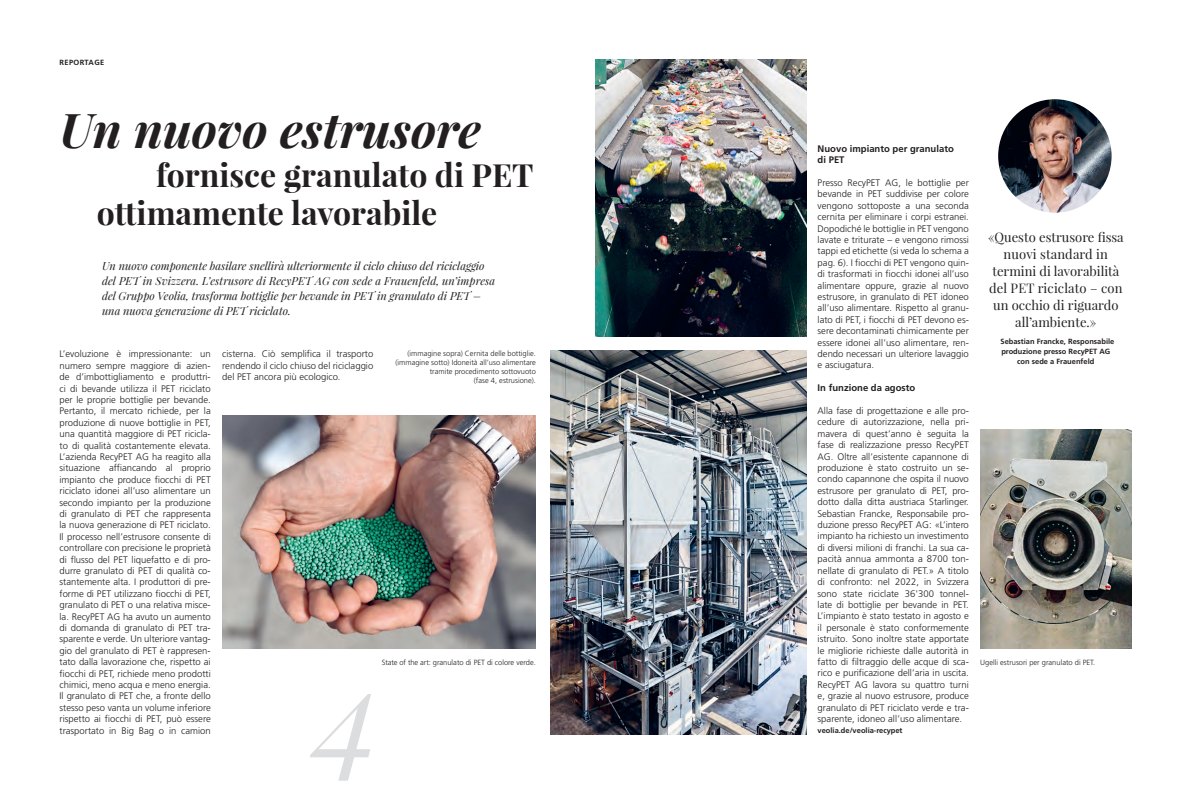
<style>
.page{position:relative;width:1191px;height:794px;background:#fff}
.page>*{position:absolute;margin:0;border:0;box-sizing:border-box;transform-origin:0 0}
.t1{font:italic 120px "Playfair Display";color:#dcdddf}
.t2{font:italic 700 48px "Playfair Display";color:#231f20}
.t3{font:700 32px/38.4px "Playfair Display";color:#231f20}
.t4{font:13px/17px "Playfair Display";color:#231f20;text-align:center}
.t5{font:italic 11px/15px "Playfair Display";color:#231f20}
.t6{font:300 9.5px/11.4px "Frutiger LT Pro";color:#231f20;text-align:justify}
.t7{font:700 9.5px/11.4px "Frutiger LT Pro";color:#231f20}
.t8{font:300 7.5px/9px "Frutiger LT Pro";color:#231f20;text-align:right}
.t9{font:700 7.5px/10px "Frutiger LT Pro";color:#231f20;text-align:center}
.t10{font:700 7.5px "Frutiger LT Pro";letter-spacing:.05em;color:#231f20}
</style>
<div class="page">
<img style="left:222px;top:415px;width:314px;height:234px">
<img style="left:550px;top:350px;width:256px;height:384px">
<img style="left:998px;top:99px;width:113px;height:114px;border-radius:57px">
<img style="left:980px;top:430px;width:151px;height:218px">
<img style="left:595px;top:60px;width:211px;height:276px">
<p class="t10" style="left:60px;top:58px;width:46px">REPORTAGE</p>
<h2 class="t2" style="left:60px;top:97px;width:423px">Un nuovo estrusore</h2>
<h3 class="t3" style="left:97px;top:155px;width:438px;text-indent:59px">fornisce granulato di PET ottimamente lavorabile</h3>
<p class="t7" style="left:817px;top:143px;width:138px">Nuovo impianto per granulato di PET</p>
<p class="t6" style="left:817px;top:177px;width:153px">Presso RecyPET AG, le bottiglie per bevande in PET suddivise per colore vengono sottoposte a una seconda cernita per eliminare i corpi estranei.<br>Dopodiché le bottiglie in PET vengono lavate e triturate – e vengono rimossi tappi ed etichette (si veda lo schema a pag. 6). I fiocchi di PET vengono quin&shy;di trasformati in fiocchi idonei all’uso alimentare oppure, grazie al nuovo estrusore, in granulato di PET idoneo all’uso alimentare. Rispetto al granu&shy;lato di PET, i fiocchi di PET devono es&shy;sere decontaminati chimicamente per essere idonei all’uso alimentare, ren&shy;dendo necessari un ulteriore lavaggio e asciugatura.</p>
<p class="t7" style="left:817px;top:382px;width:99px">In funzione da agosto</p>
<p class="t6" style="left:817px;top:405px;width:153px">Alla fase di progettazione e alle pro&shy;cedure di autorizzazione, nella pri&shy;mavera di quest’anno è seguita la fase di realizzazione presso RecyPET AG. Oltre all’esistente capannone di produzione è stato costruito un se&shy;condo capannone che ospita il nuovo estrusore per granulato di PET, pro&shy;dotto dalla ditta austriaca Starlinger.<br>Sebastian Francke, Responsabile pro&shy;duzione presso RecyPET AG: «L’intero impianto ha richiesto un investimento di diversi milioni di franchi. La sua ca&shy;pacità annua ammonta a 8700 ton&shy;nellate di granulato di PET.» A titolo di confronto: nel 2022, in Svizzera sono state riciclate 36'300 tonnel&shy;late di bottiglie per bevande in PET.<br>L’impianto è stato testato in agosto e il personale è stato conformemente istruito. Sono inoltre state apportate le migliorie richieste dalle autorità in fatto di filtraggio delle acque di sca&shy;rico e purificazione dell’aria in uscita.<br>RecyPET AG lavora su quattro turni e, grazie al nuovo estrusore, produce granulato di PET riciclato verde e tra&shy;sparente, idoneo all’uso alimentare.</p>
<p class="t9" style="left:817px;top:725px;width:86px">veolia.de/veolia-recypet</p>
<h3 class="t4" style="left:988px;top:229px;width:137px">«Questo estrusore fissa nuovi standard in termini di lavorabilità del PET riciclato – con un occhio di riguardo all’ambiente.»</h3>
<p class="t9" style="left:1000px;top:337px;width:115px">Sebastian Francke, Responsabile produzione presso RecyPET AG con sede a Frauenfeld</p>
<p class="t5" style="left:102px;top:258px;width:395px">Un nuovo componente basilare snellirà ulteriormente il ciclo chiuso del riciclaggio del PET in Svizzera. L’estrusore di RecyPET AG con sede a Frauenfeld, un’impresa del Gruppo Veolia, trasforma bottiglie per bevande in PET in granulato di PET – una nuova generazione di PET riciclato.</p>
<p class="t6" style="left:222px;top:348px;width:153px">cisterna. Ciò semplifica il trasporto rendendo il ciclo chiuso del riciclaggio del PET ancora più ecologico.</p>
<p class="t8" style="left:395px;top:349px;width:142px">(immagine sopra) Cernita delle bottiglie. (immagine sotto) Idoneità all’uso alimentare tramite procedimento sottovuoto<br>(fase 4, estrusione).</p>
<p class="t6" style="left:60px;top:348px;width:153px">L’evoluzione è impressionante: un numero sempre maggiore di azien&shy;de d’imbottigliamento e produttri&shy;ci di bevande utilizza il PET riciclato per le proprie bottiglie per bevande.<br>Pertanto, il mercato richiede, per la produzione di nuove bottiglie in PET, una quantità maggiore di PET ricicla&shy;to di qualità costantemente elevata.<br>L’azienda RecyPET AG ha reagito alla situazione affiancando al proprio impianto che produce fiocchi di PET riciclato idonei all’uso alimentare un secondo impianto per la produzione di granulato di PET che rappresenta la nuova generazione di PET riciclato.<br>Il processo nell’estrusore consente di controllare con precisione le proprietà di flusso del PET liquefatto e di pro&shy;durre granulato di PET di qualità co&shy;stantemente alta. I produttori di pre&shy;forme di PET utilizzano fiocchi di PET, granulato di PET o una relativa misce&shy;la. RecyPET AG ha avuto un aumento di domanda di granulato di PET tra&shy;sparente e verde. Un ulteriore vantag&shy;gio del granulato di PET è rappresen&shy;tato dalla lavorazione che, rispetto ai fiocchi di PET, richiede meno prodotti chimici, meno acqua e meno energia.<br>Il granulato di PET che, a fronte dello stesso peso vanta un volume inferiore rispetto ai fiocchi di PET, può essere trasportato in Big Bag o in camion</p>
<p class="t8" style="left:382px;top:658px;width:156px">State of the art: granulato di PET di colore verde.</p>
<p class="t8" style="left:980px;top:657px;width:117px">Ugelli estrusori per granulato di PET.</p>
<h1 class="t1" style="left:310px;top:655px;width:66px">4</h1>
</div>
